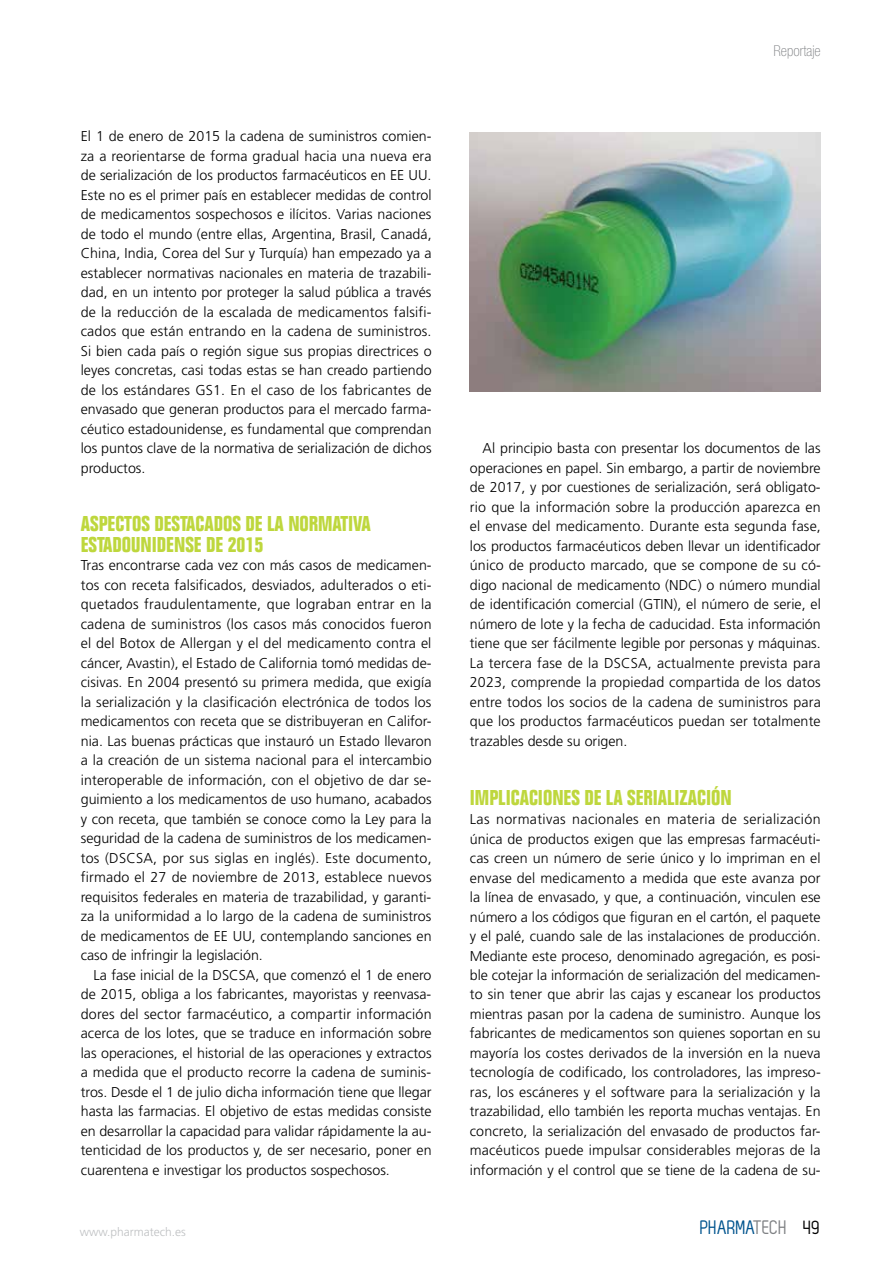
<style>
.page{position:relative;width:893px;height:1263px;background:#fff}
.page>*{position:absolute;margin:0;border:0;box-sizing:border-box;transform-origin:0 0}
.t1{font:700 condensed 21px/21px "Folio";color:#bed73d}
.t2{font:19.5px "Zag";color:#00548e}
.t3{font:100 condensed 15px "Helvetica Neue LT Std";color:#808285}
.t4{font:300 14.25px/19.5px "Frutiger";color:#000;text-align:justify}
.t5{font:300 12px "Frutiger";color:#bec0c2}
.s1{color:#808285}
.s2{color:#000}
</style>
<div class="page">
<img style="left:470px;top:133px;width:350px;height:259px">
<p class="t4" style="left:81px;top:127px;width:352px">El 1 de enero de 2015 la cadena de suministros comien&shy;za a reorientarse de forma gradual hacia una nueva era de serialización de los productos farmacéuticos en EE UU.<br>Este no es el primer país en establecer medidas de control de medicamentos sospechosos e ilícitos. Varias naciones de todo el mundo (entre ellas, Argentina, Brasil, Canadá, China, India, Corea del Sur y Turquía) han empezado ya a establecer normativas nacionales en materia de trazabili&shy;dad, en un intento por proteger la salud pública a través de la reducción de la escalada de medicamentos falsifi&shy;cados que están entrando en la cadena de suministros.<br>Si bien cada país o región sigue sus propias directrices o leyes concretas, casi todas estas se han creado partiendo de los estándares GS1. En el caso de los fabricantes de envasado que generan productos para el mercado farma&shy;céutico estadounidense, es fundamental que comprendan los puntos clave de la normativa de serialización de dichos productos.</p>
<h1 class="t1" style="left:81px;top:514px;width:291px">ASPECTOS DESTACADOS DE LA NORMATIVA<br>ESTADOUNIDENSE DE 2015</h1>
<p class="t4" style="left:81px;top:556px;width:352px">Tras encontrarse cada vez con más casos de medicamen&shy;tos con receta falsificados, desviados, adulterados o eti&shy;quetados fraudulentamente, que lograban entrar en la cadena de suministros (los casos más conocidos fueron el del Botox de Allergan y el del medicamento contra el cáncer, Avastin), el Estado de California tomó medidas de&shy;cisivas. En 2004 presentó su primera medida, que exigía la serialización y la clasificación electrónica de todos los medicamentos con receta que se distribuyeran en Califor&shy;nia. Las buenas prácticas que instauró un Estado llevaron a la creación de un sistema nacional para el intercambio interoperable de información, con el objetivo de dar se&shy;guimiento a los medicamentos de uso humano, acabados y con receta, que también se conoce como la Ley para la seguridad de la cadena de suministros de los medicamen&shy;tos (DSCSA, por sus siglas en inglés). Este documento, firmado el 27 de noviembre de 2013, establece nuevos requisitos federales en materia de trazabilidad, y garanti&shy;za la uniformidad a lo largo de la cadena de suministros de medicamentos de EE UU, contemplando sanciones en caso de infringir la legislación.</p>
<p class="t4" style="left:81px;top:965px;width:352px;text-indent:13px">La fase inicial de la DSCSA, que comenzó el 1 de enero de 2015, obliga a los fabricantes, mayoristas y reenvasa&shy;dores del sector farmacéutico, a compartir información acerca de los lotes, que se traduce en información sobre las operaciones, el historial de las operaciones y extractos a medida que el producto recorre la cadena de suminis&shy;tros. Desde el 1 de julio dicha información tiene que llegar hasta las farmacias. El objetivo de estas medidas consiste en desarrollar la capacidad para validar rápidamente la au&shy;tenticidad de los productos y, de ser necesario, poner en cuarentena e investigar los productos sospechosos.</p>
<p class="t3" style="left:773px;top:42px;width:49px">Reportaje</p>
<p class="t4" style="left:470px;top:439px;width:353px;text-indent:13px">Al principio basta con presentar los documentos de las operaciones en papel. Sin embargo, a partir de noviembre de 2017, y por cuestiones de serialización, será obligato&shy;rio que la información sobre la producción aparezca en el envase del medicamento. Durante esta segunda fase, los productos farmacéuticos deben llevar un identificador único de producto marcado, que se compone de su có&shy;digo nacional de medicamento (NDC) o número mundial de identificación comercial (GTIN), el número de serie, el número de lote y la fecha de caducidad. Esta información tiene que ser fácilmente legible por personas y máquinas.<br>La tercera fase de la DSCSA, actualmente prevista para 2023, comprende la propiedad compartida de los datos entre todos los socios de la cadena de suministros para que los productos farmacéuticos puedan ser totalmente trazables desde su origen.</p>
<h1 class="t1" style="left:470px;top:787px;width:263px">IMPLICACIONES DE LA SERIALIZACIÓN</h1>
<p class="t4" style="left:470px;top:809px;width:352px">Las normativas nacionales en materia de serialización única de productos exigen que las empresas farmacéuti&shy;cas creen un número de serie único y lo impriman en el envase del medicamento a medida que este avanza por la línea de envasado, y que, a continuación, vinculen ese número a los códigos que figuran en el cartón, el paquete y el palé, cuando sale de las instalaciones de producción.<br>Mediante este proceso, denominado agregación, es posi&shy;ble cotejar la información de serialización del medicamen&shy;to sin tener que abrir las cajas y escanear los productos mientras pasan por la cadena de suministro. Aunque los fabricantes de medicamentos son quienes soportan en su mayoría los costes derivados de la inversión en la nueva tecnología de codificado, los controladores, las impreso&shy;ras, los escáneres y el software para la serialización y la trazabilidad, ello también les reporta muchas ventajas. En concreto, la serialización del envasado de productos far&shy;macéuticos puede impulsar considerables mejoras de la información y el control que se tiene de la cadena de su-</p>
<p class="t5" style="left:80px;top:1225px;width:108px">www.pharmatech.es</p>
<h2 class="t2" style="left:700px;top:1217px;width:122px">PHARMA<span class="s1">TECH</span> <span class="s2">49</span></h2>
</div>
